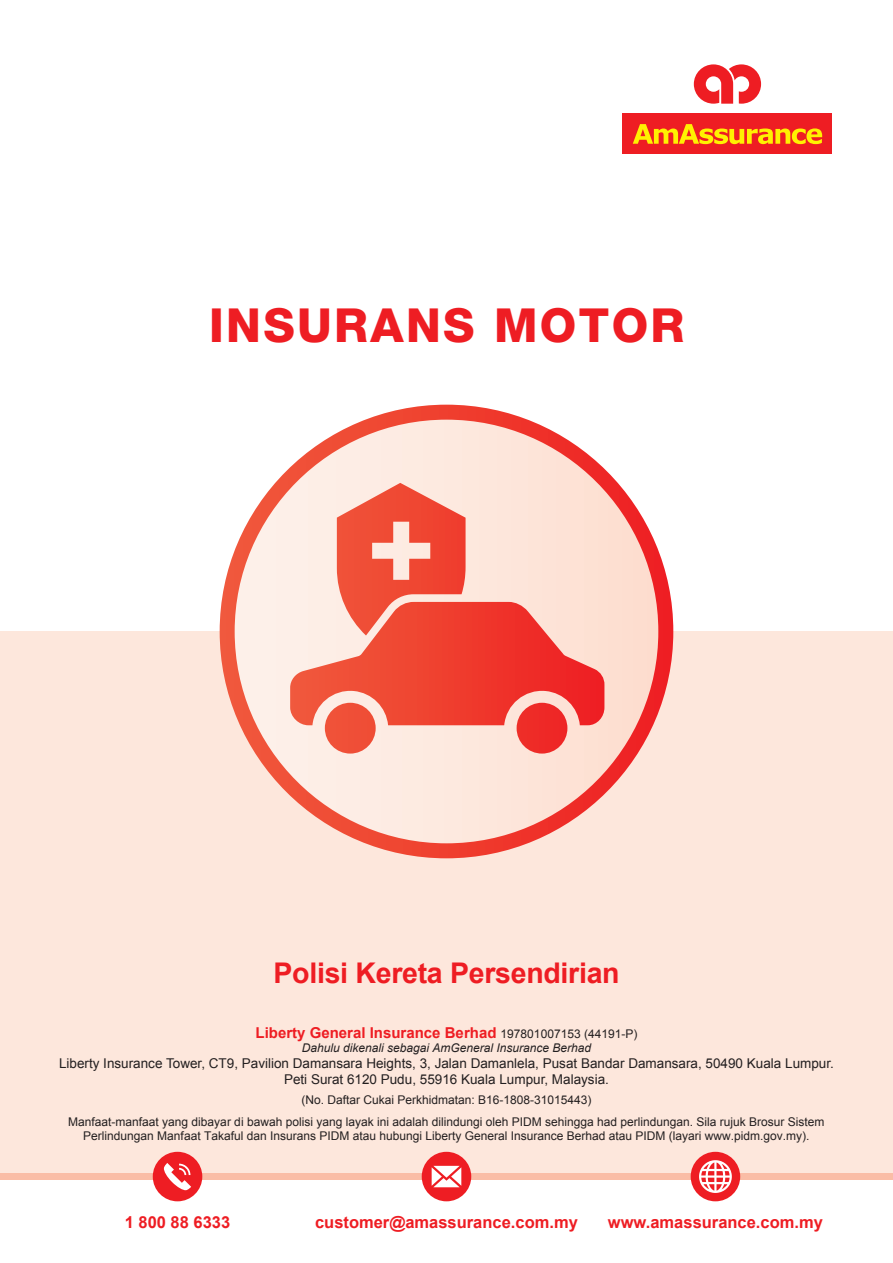
<style>
.page{position:relative;width:893px;height:1263px;background:#fff}
.page>*{position:absolute;margin:0;border:0;box-sizing:border-box;transform-origin:0 0}
.t1{font:800 46.95px "Helvetica Neue LT Std";letter-spacing:.05em;color:#ee1d23}
.t2{font:700 28.5px "Arial";letter-spacing:-.01em;color:#ee1d23}
.t3{font:700 16.5px "Arial";color:#ee1d23}
.t4{font:700 15px "Arial";color:#ee1d23}
.t5{font:13.5px/16.2px "Arial";color:#231f20;text-align:center}
.t6{font:12px/21.6px "Arial";color:#231f20;text-align:center}
.t7{font:italic 12px "Arial";color:#231f20}
.s1{font-weight:400;font-size:12px;color:#231f20}
</style>
<div class="page">
<div style="left:0;top:631px;width:893px;height:545px;background:#fde7dc"></div>
<div style="left:0;top:1173px;width:893px;height:6px;background:#fabda6"></div>
<div style="left:153px;top:1152px;width:49px;height:49px;background:#ee1d23;border-radius:50%"></div>
<svg style="left:164px;top:1163px;width:27px;height:27px"></svg>
<div style="left:422px;top:1152px;width:49px;height:49px;background:#ee1d23;border-radius:50%"></div>
<svg style="left:432px;top:1166px;width:29px;height:21px"></svg>
<div style="left:691px;top:1152px;width:49px;height:49px;background:#ee1d23;border-radius:50%"></div>
<svg style="left:699px;top:1160px;width:33px;height:33px"></svg>
<div style="left:622px;top:114px;width:210px;height:40px;background:#ee1d23"></div>
<svg style="left:694px;top:64px;width:67px;height:40px"></svg>
<svg style="left:633px;top:124px;width:189px;height:20px"></svg>
<svg style="left:220px;top:405px;width:453px;height:453px"></svg>
<div style="left:325px;top:703px;width:51px;height:50px;background:#ef4f37;border-radius:25px"></div>
<div style="left:517px;top:703px;width:50px;height:50px;background:#ee2927;border-radius:25px"></div>
<svg style="left:290px;top:483px;width:315px;height:242px;background:#f59285"></svg>
<h1 class="t1" style="left:209px;top:298px;width:477px">INSURANS MOTOR</h1>
<h2 class="t2" style="left:274px;top:954px;width:348px">Polisi Kereta Persendirian</h2>
<p class="t4" style="left:256px;top:1022px;width:383px">Liberty General Insurance Berhad <span class="s1">197801007153 (44191-P)</span></p>
<p class="t7" style="left:302px;top:1040px;width:291px">Dahulu dikenali sebagai AmGeneral Insurance Berhad</p>
<p class="t5" style="left:59px;top:1055px;width:776px">Liberty Insurance Tower, CT9, Pavilion Damansara Heights, 3, Jalan Damanlela, Pusat Bandar Damansara, 50490 Kuala Lumpur.<br>Peti Surat 6120 Pudu, 55916 Kuala Lumpur, Malaysia.</p>
<p class="t6" style="left:68px;top:1089px;width:758px">(No. Daftar Cukai Perkhidmatan: B16-1808-31015443)<br>Manfaat-manfaat yang dibayar di bawah polisi yang layak ini adalah dilindungi oleh PIDM sehingga had perlindungan. Sila rujuk Brosur Sistem</p>
<p class="t6" style="left:83px;top:1125px;width:728px">Perlindungan Manfaat Takaful dan Insurans PIDM atau hubungi Liberty General Insurance Berhad atau PIDM (layari www.pidm.gov.my).</p>
<h3 class="t3" style="left:125px;top:1211px;width:107px">1 800 88 6333</h3>
<h3 class="t3" style="left:315px;top:1211px;width:264px">customer@amassurance.com.my</h3>
<h3 class="t3" style="left:608px;top:1211px;width:216px">www.amassurance.com.my</h3>
</div>
